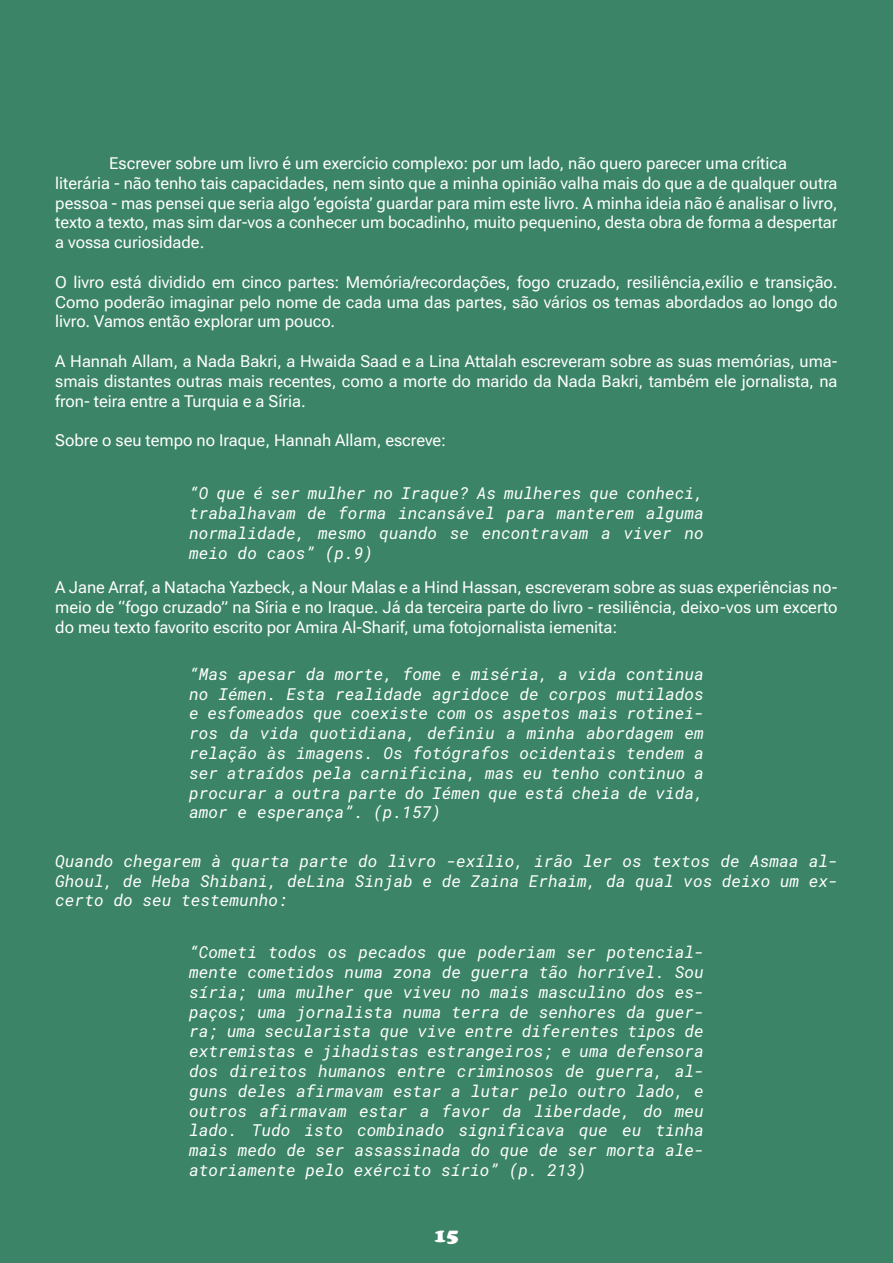
<style>
.page{position:relative;width:893px;height:1263px;background:#3b8467}
.page>*{position:absolute;margin:0;border:0;box-sizing:border-box;transform-origin:0 0}
.t1{font:19.5px "Cooper Black Std";color:#fff}
.TEXT{font:italic 16.5px/19.8px "Roboto Mono";color:#fff;text-align:justify}
.TEXT-2{font:16.5px/19.8px "Roboto Flex";color:#fff;text-align:justify}
</style>
<div class="page">
<p class="TEXT-2" style="left:109px;top:152px;width:679px">Escrever sobre um livro é um exercício complexo: por um lado, não quero parecer uma crítica</p>
<p class="TEXT-2" style="left:55px;top:171px;width:784px">literária - não tenho tais capacidades, nem sinto que a minha opinião valha mais do que a de qualquer outra pessoa - mas pensei que seria algo ‘egoísta’ guardar para mim este livro. A minha ideia não é analisar o livro, texto a texto, mas sim dar-vos a conhecer um bocadinho, muito pequenino, desta obra de forma a despertar a vossa curiosidade.</p>
<p class="TEXT-2" style="left:55px;top:270px;width:784px">O livro está dividido em cinco partes: Memória/recordações, fogo cruzado, resiliência,exílio e transição.<br>Como poderão imaginar pelo nome de cada uma das partes, são vários os temas abordados ao longo do livro. Vamos então explorar um pouco.</p>
<p class="TEXT-2" style="left:55px;top:350px;width:784px">A Hannah Allam, a Nada Bakri, a Hwaida Saad e a Lina Attalah escreveram sobre as suas memórias, uma&shy;smais distantes outras mais recentes, como a morte do marido da Nada Bakri, também ele jornalista, na fron- teira entre a Turquia e a Síria.</p>
<p class="TEXT-2" style="left:55px;top:429px;width:392px">Sobre o seu tempo no Iraque, Hannah Allam, escreve:</p>
<p class="TEXT" style="left:189px;top:483px;width:516px">“O que é ser mulher no Iraque? As mulheres que conheci, trabalhavam de forma incansável para manterem alguma normalidade, mesmo quando se encontravam a viver no meio do caos” (p.9)</p>
<p class="TEXT-2" style="left:55px;top:576px;width:784px">A Jane Arraf, a Natacha Yazbeck, a Nour Malas e a Hind Hassan, escreveram sobre as suas experiências no&shy;meio de “fogo cruzado” na Síria e no Iraque. Já da terceira parte do livro - resiliência, deixo-vos um excerto do meu texto favorito escrito por Amira Al-Sharif, uma fotojornalista iemenita:</p>
<p class="TEXT" style="left:189px;top:663px;width:516px">“Mas apesar da morte, fome e miséria, a vida continua no Iémen. Esta realidade agridoce de corpos mutilados e esfomeados que coexiste com os aspetos mais rotinei&shy;ros da vida quotidiana, definiu a minha abordagem em relação às imagens. Os fotógrafos ocidentais tendem a ser atraídos pela carnificina, mas eu tenho continuo a procurar a outra parte do Iémen que está cheia de vida, amor e esperança”. (p.157)</p>
<p class="TEXT" style="left:55px;top:850px;width:784px">Quando chegarem à quarta parte do livro -exílio, irão ler os textos de Asmaa al-Ghoul, de Heba Shibani, deLina Sinjab e de Zaina Erhaim, da qual vos deixo um ex&shy;certo do seu testemunho:</p>
<p class="TEXT" style="left:189px;top:942px;width:516px">“Cometi todos os pecados que poderiam ser potencial&shy;mente cometidos numa zona de guerra tão horrível. Sou síria; uma mulher que viveu no mais masculino dos es&shy;paços; uma jornalista numa terra de senhores da guer&shy;ra; uma secularista que vive entre diferentes tipos de extremistas e jihadistas estrangeiros; e uma defensora dos direitos humanos entre criminosos de guerra, al&shy;guns deles afirmavam estar a lutar pelo outro lado, e outros afirmavam estar a favor da liberdade, do meu lado. Tudo isto combinado significava que eu tinha mais medo de ser assassinada do que de ser morta ale&shy;atoriamente pelo exército sírio” (p. 213)</p>
<p class="t1" style="left:434px;top:1223px;width:26px">15</p>
</div>
